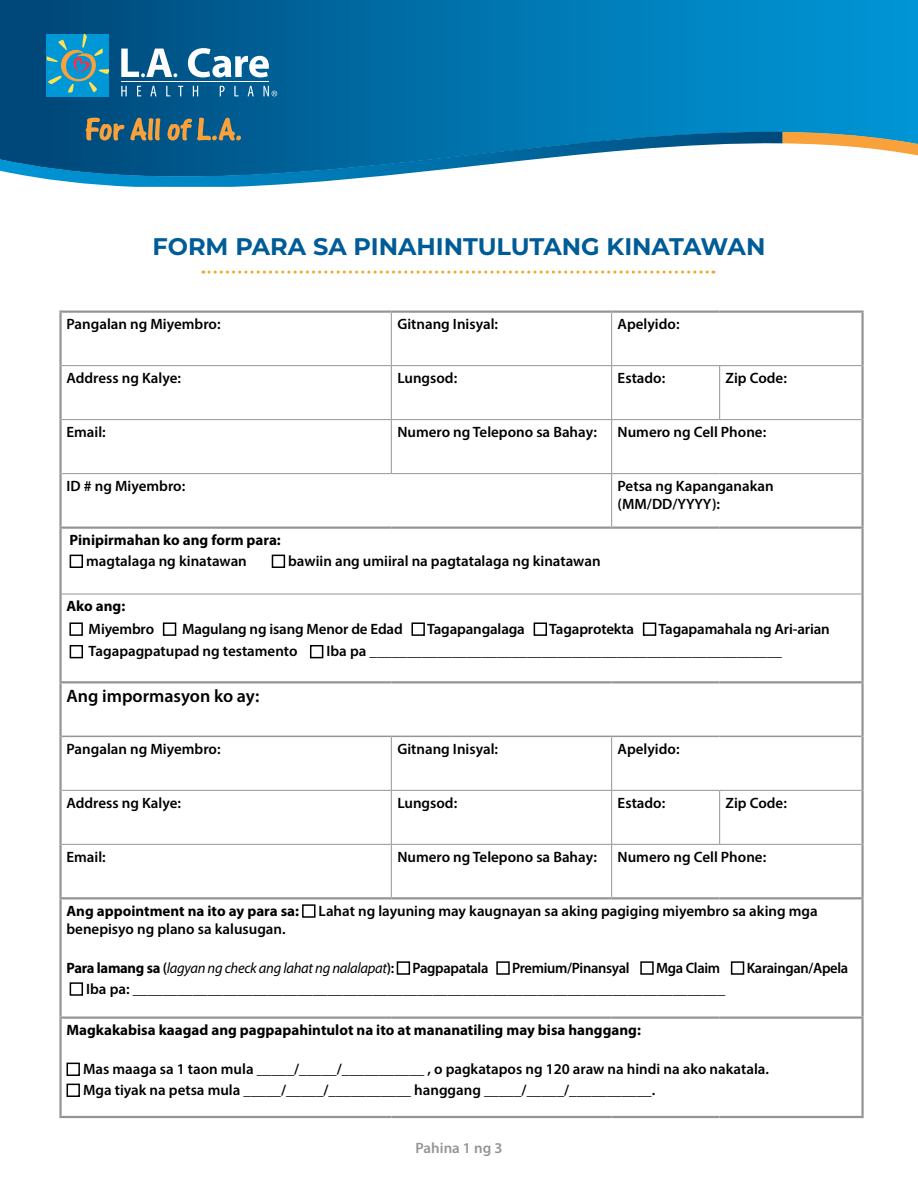
<style>
.page{position:relative;width:918px;height:1188px;background:#fff}
.page>*{position:absolute;margin:0;border:0;box-sizing:border-box;transform-origin:0 0}
.t1{font:700 24px "Montserrat";color:#005c97}
.t2{font:600 18px "Myriad Pro";color:#000}
.t3{font:600 15px/18px "Myriad Pro";color:#000}
.t4{font:700 15px/21px "Myriad Pro";color:#000}
.t5{font:italic 15px "Myriad Pro";letter-spacing:-.02em;color:#000}
.t6{font:600 15px "Myriad Pro";letter-spacing:-.02em;color:#000}
.t7{font:600 15px "Myriad Pro";color:#939598}
.s1{font-weight:600}
.s2{font-weight:700}
.s3{font-weight:700;font-style:normal}
.s4{font-weight:600;font-style:normal}
</style>
<div class="page">
<svg style="left:0;top:0;width:918px;height:132px"></svg>
<svg style="left:0;top:132px;width:783px;height:55px"></svg>
<svg style="left:783px;top:132px;width:135px;height:24px"></svg>
<svg style="left:188px;top:48px;width:81px;height:29px"></svg>
<hr style="left:121px;top:81px;width:148px;height:1px;background:#fff">
<svg style="left:121px;top:86px;width:6px;height:10px"></svg>
<svg style="left:137px;top:86px;width:4px;height:10px"></svg>
<svg style="left:150px;top:86px;width:6px;height:10px"></svg>
<svg style="left:166px;top:86px;width:4px;height:10px"></svg>
<svg style="left:178px;top:86px;width:5px;height:10px"></svg>
<svg style="left:193px;top:86px;width:5px;height:10px"></svg>
<svg style="left:220px;top:86px;width:5px;height:10px"></svg>
<svg style="left:234px;top:86px;width:5px;height:10px"></svg>
<svg style="left:248px;top:86px;width:6px;height:10px"></svg>
<div style="left:47px;top:34px;width:62px;height:62px;background:#0097d7"></div>
<svg style="left:47px;top:34px;width:62px;height:59px"></svg>
<svg style="left:86px;top:118px;width:38px;height:23px"></svg>
<svg style="left:130px;top:118px;width:30px;height:23px"></svg>
<svg style="left:168px;top:118px;width:73px;height:23px"></svg>
<svg style="left:203px;top:271px;width:511px;height:3px"></svg>
<svg style="left:121px;top:49px;width:56px;height:28px"></svg>
<svg style="left:263px;top:86px;width:14px;height:10px"></svg>
<hr style="left:861px;top:313px;width:3px;height:53px;background:#939598">
<hr style="left:861px;top:420px;width:3px;height:54px;background:#939598">
<hr style="left:861px;top:474px;width:3px;height:52px;background:#939598">
<hr style="left:861px;top:529px;width:3px;height:65px;background:#939598">
<hr style="left:861px;top:594px;width:3px;height:87px;background:#939598">
<hr style="left:861px;top:683px;width:3px;height:53px;background:#939598">
<hr style="left:861px;top:736px;width:3px;height:54px;background:#939598">
<hr style="left:861px;top:844px;width:3px;height:53px;background:#939598">
<hr style="left:861px;top:899px;width:3px;height:117px;background:#939598">
<hr style="left:861px;top:1019px;width:3px;height:97px;background:#939598">
<hr style="left:391px;top:313px;width:1px;height:52px;background:#939598">
<hr style="left:611px;top:313px;width:1px;height:52px;background:#939598">
<hr style="left:62px;top:365px;width:329px;height:1px;background:#939598">
<hr style="left:391px;top:365px;width:221px;height:1px;background:#939598">
<hr style="left:391px;top:366px;width:1px;height:53px;background:#939598">
<hr style="left:611px;top:366px;width:1px;height:53px;background:#939598">
<hr style="left:62px;top:419px;width:329px;height:1px;background:#939598">
<hr style="left:391px;top:419px;width:221px;height:1px;background:#939598">
<hr style="left:391px;top:420px;width:1px;height:53px;background:#939598">
<hr style="left:612px;top:419px;width:108px;height:1px;background:#939598">
<hr style="left:611px;top:420px;width:1px;height:53px;background:#939598">
<hr style="left:720px;top:419px;width:141px;height:1px;background:#939598">
<hr style="left:62px;top:473px;width:329px;height:1px;background:#939598">
<hr style="left:391px;top:473px;width:221px;height:1px;background:#939598">
<hr style="left:612px;top:473px;width:108px;height:1px;background:#939598">
<hr style="left:611px;top:474px;width:1px;height:52px;background:#939598">
<hr style="left:720px;top:473px;width:141px;height:1px;background:#939598">
<hr style="left:62px;top:594px;width:329px;height:1px;background:#939598">
<hr style="left:720px;top:594px;width:141px;height:1px;background:#939598">
<hr style="left:62px;top:790px;width:329px;height:1px;background:#939598">
<hr style="left:62px;top:844px;width:329px;height:1px;background:#939598">
<hr style="left:720px;top:844px;width:141px;height:1px;background:#939598">
<hr style="left:62px;top:736px;width:329px;height:1px;background:#939598">
<hr style="left:720px;top:736px;width:141px;height:1px;background:#939598">
<hr style="left:612px;top:365px;width:108px;height:1px;background:#939598">
<hr style="left:720px;top:365px;width:141px;height:1px;background:#939598">
<hr style="left:719px;top:366px;width:1px;height:53px;background:#939598">
<hr style="left:720px;top:790px;width:141px;height:1px;background:#939598">
<hr style="left:59px;top:899px;width:3px;height:117px;background:#939598">
<hr style="left:59px;top:310px;width:332px;height:3px;background:#939598">
<hr style="left:59px;top:313px;width:3px;height:53px;background:#939598">
<hr style="left:391px;top:310px;width:221px;height:3px;background:#939598">
<hr style="left:612px;top:310px;width:108px;height:3px;background:#939598">
<hr style="left:720px;top:310px;width:144px;height:3px;background:#939598">
<hr style="left:59px;top:366px;width:3px;height:54px;background:#939598">
<hr style="left:861px;top:366px;width:3px;height:54px;background:#939598">
<hr style="left:59px;top:420px;width:3px;height:54px;background:#939598">
<hr style="left:59px;top:474px;width:3px;height:52px;background:#939598">
<hr style="left:59px;top:526px;width:332px;height:3px;background:#939598">
<hr style="left:59px;top:529px;width:3px;height:65px;background:#939598">
<hr style="left:391px;top:526px;width:221px;height:3px;background:#939598">
<hr style="left:612px;top:526px;width:108px;height:3px;background:#939598">
<hr style="left:720px;top:526px;width:144px;height:3px;background:#939598">
<hr style="left:59px;top:594px;width:3px;height:87px;background:#939598">
<hr style="left:59px;top:681px;width:332px;height:2px;background:#939598">
<hr style="left:59px;top:683px;width:3px;height:53px;background:#939598">
<hr style="left:720px;top:681px;width:144px;height:2px;background:#939598">
<hr style="left:59px;top:736px;width:3px;height:54px;background:#939598">
<hr style="left:59px;top:790px;width:3px;height:54px;background:#939598">
<hr style="left:861px;top:790px;width:3px;height:54px;background:#939598">
<hr style="left:59px;top:844px;width:3px;height:53px;background:#939598">
<hr style="left:59px;top:897px;width:332px;height:2px;background:#939598">
<hr style="left:720px;top:897px;width:144px;height:2px;background:#939598">
<hr style="left:59px;top:1016px;width:332px;height:3px;background:#939598">
<hr style="left:59px;top:1019px;width:3px;height:97px;background:#939598">
<hr style="left:720px;top:1016px;width:144px;height:3px;background:#939598">
<hr style="left:59px;top:1116px;width:332px;height:2px;background:#939598">
<hr style="left:391px;top:1116px;width:221px;height:2px;background:#939598">
<hr style="left:612px;top:1116px;width:108px;height:2px;background:#939598">
<hr style="left:720px;top:1116px;width:144px;height:2px;background:#939598">
<svg style="left:66px;top:554px;width:679px;height:543px"></svg>
<h1 class="t1" style="left:153px;top:229px;width:614px">FORM PARA SA PINAHINTULUTANG KINATAWAN</h1>
<p class="t3" style="left:67px;top:314px;width:156px">Pangalan ng Miyembro:</p>
<p class="t3" style="left:397px;top:314px;width:102px">Gitnang Inisyal:</p>
<p class="t3" style="left:618px;top:314px;width:63px">Apelyido:</p>
<p class="t3" style="left:67px;top:368px;width:116px">Address ng Kalye:</p>
<p class="t3" style="left:397px;top:368px;width:61px">Lungsod:</p>
<p class="t3" style="left:618px;top:368px;width:49px">Estado:</p>
<p class="t3" style="left:726px;top:368px;width:63px">Zip Code:</p>
<p class="t3" style="left:67px;top:422px;width:41px">Email:</p>
<p class="t3" style="left:397px;top:422px;width:201px">Numero ng Telepono sa Bahay:</p>
<p class="t3" style="left:618px;top:422px;width:150px">Numero ng Cell Phone:</p>
<p class="t3" style="left:67px;top:476px;width:120px">ID # ng Miyembro:</p>
<p class="t3" style="left:618px;top:476px;width:158px">Petsa ng Kapanganakan (MM/DD/YYYY):</p>
<p class="t4" style="left:86px;top:529px;width:196px;text-indent:-17px">Pinipirmahan ko ang form para: <span class="s1">magtalaga ng kinatawan</span></p>
<p class="t3" style="left:288px;top:551px;width:314px">bawiin ang umiiral na pagtatalaga ng kinatawan</p>
<p class="t3" style="left:89px;top:595px;width:67px;line-height:22.5px;text-indent:-22px"><span class="s2">Ako ang:<br></span>Miyembro</p>
<p class="t3" style="left:182px;top:619px;width:222px">Magulang ng isang Menor de Edad</p>
<p class="t3" style="left:427px;top:619px;width:99px">Tagapangalaga</p>
<p class="t3" style="left:549px;top:619px;width:86px">Tagaprotekta</p>
<p class="t3" style="left:658px;top:619px;width:173px">Tagapamahala ng Ari-arian</p>
<p class="t3" style="left:89px;top:642px;width:210px">Tagapagpatupad ng testamento</p>
<p class="t3" style="left:326px;top:642px;width:457px">Iba pa _______________________________________________________</p>
<p class="t2" style="left:67px;top:684px;width:194px">Ang impormasyon ko ay:</p>
<p class="t3" style="left:67px;top:739px;width:156px">Pangalan ng Miyembro:</p>
<p class="t3" style="left:397px;top:739px;width:102px">Gitnang Inisyal:</p>
<p class="t3" style="left:618px;top:739px;width:63px">Apelyido:</p>
<p class="t3" style="left:67px;top:793px;width:116px">Address ng Kalye:</p>
<p class="t3" style="left:397px;top:793px;width:61px">Lungsod:</p>
<p class="t3" style="left:618px;top:793px;width:49px">Estado:</p>
<p class="t3" style="left:726px;top:793px;width:63px">Zip Code:</p>
<p class="t3" style="left:67px;top:847px;width:41px">Email:</p>
<p class="t3" style="left:397px;top:847px;width:201px">Numero ng Telepono sa Bahay:</p>
<p class="t3" style="left:618px;top:847px;width:150px">Numero ng Cell Phone:</p>
<p class="t4" style="left:67px;top:900px;width:234px">Ang appointment na ito ay para sa:</p>
<p class="t3" style="left:319px;top:901px;width:501px">Lahat ng layuning may kaugnayan sa aking pagiging miyembro sa aking mga</p>
<p class="t3" style="left:67px;top:919px;width:221px">benepisyo ng plano sa kalusugan.</p>
<p class="t5" style="left:67px;top:958px;width:423px"><span class="s3">Para lamang sa</span> <span class="s4">(</span>lagyan ng check ang lahat ng nalalapat<span class="s4">): Pagpapatala</span></p>
<p class="t6" style="left:512px;top:958px;width:119px">Premium/Pinansyal</p>
<p class="t6" style="left:656px;top:958px;width:66px">Mga Claim</p>
<p class="t6" style="left:747px;top:958px;width:103px">Karaingan/Apela</p>
<p class="t3" style="left:86px;top:979px;width:641px">Iba pa: _______________________________________________________________________________</p>
<p class="t4" style="left:67px;top:1019px;width:576px">Magkakabisa kaagad ang pagpapahintulot na ito at mananatiling may bisa hanggang:</p>
<p class="t3" style="left:83px;top:1058px;width:687px;line-height:21px">Mas maaga sa 1 taon mula _____/_____/___________ , o pagkatapos ng 120 araw na hindi na ako nakatala.<br>Mga tiyak na petsa mula _____/_____/___________ hanggang _____/_____/___________.</p>
<p class="t7" style="left:416px;top:1138px;width:88px">Pahina 1 ng 3</p>
</div>
